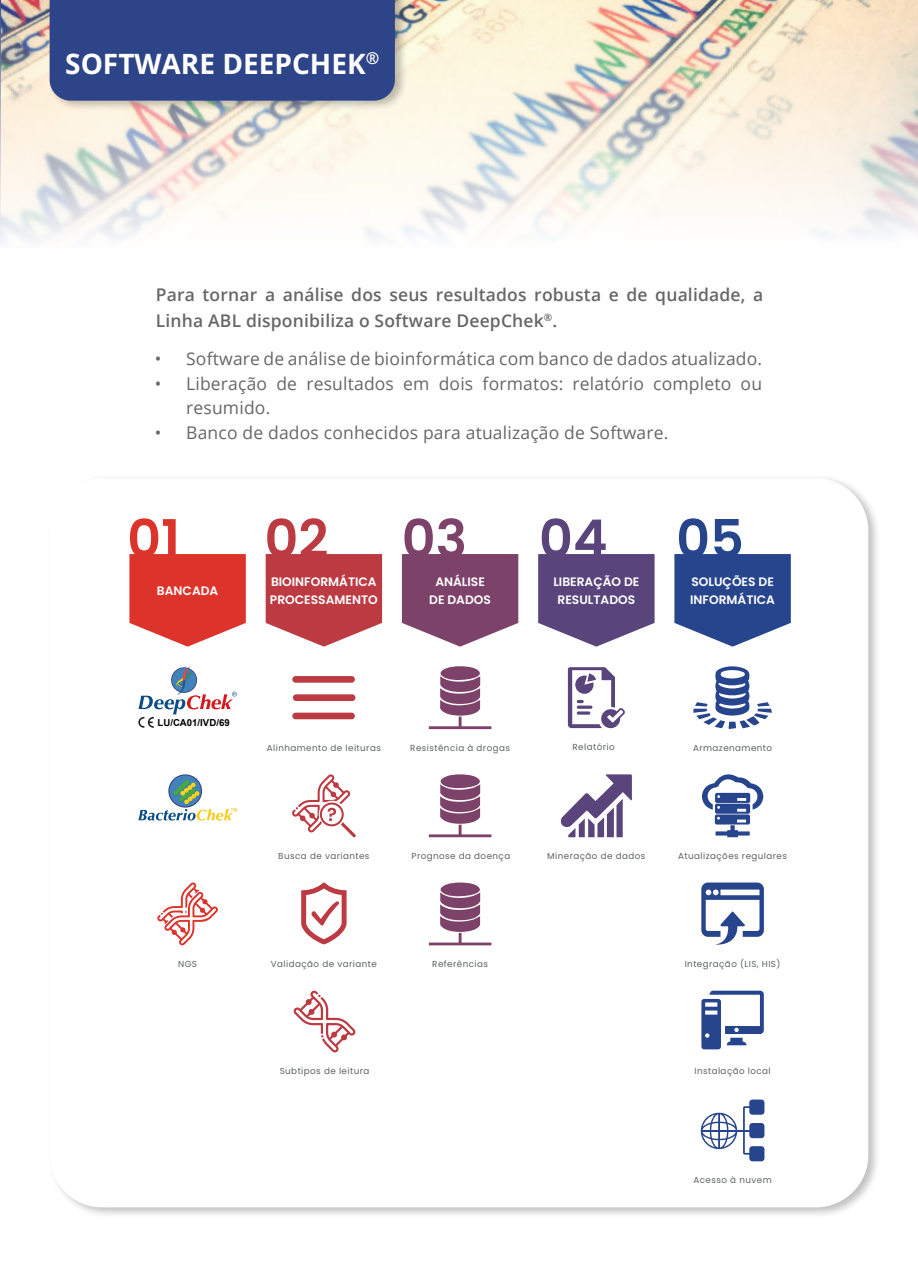
<style>
.page{position:relative;width:918px;height:1265px;background:#fff}
.page>*{position:absolute;margin:0;border:0;box-sizing:border-box;transform-origin:0 0}
.t1{font:600 52.5px "Poppins";color:#dc342a}
.t2{font:600 52.5px "Poppins";color:#bc3b42}
.t3{font:600 52.5px "Poppins";color:#7d4269}
.t4{font:600 52.5px "Poppins";color:#59447b}
.t5{font:600 52.5px "Poppins";color:#27458d}
.t6{font:700 28px "Open Sans";color:#fff}
.t7{font:17.5px/24.5px "Open Sans";letter-spacing:.01em;color:#666767}
.t8{font:600 17.5px/26.2px "Open Sans";letter-spacing:.01em;color:#666767}
.t9{font:600 12.25px/17.5px "Poppins";color:#fff;text-align:center}
.t10{font:700 9.62px "Arial";color:#000}
.t11{font:8.75px "Poppins";letter-spacing:.05em;color:#5d6162}
</style>
<div class="page">
<img style="left:0;top:0;width:918px;height:241px">
<div style="left:47px;top:474px;width:834px;height:744px;background:#000;opacity:.25"></div>
<div style="left:50px;top:478px;width:818px;height:729px;background:#fff;border-radius:52px"></div>
<div style="left:47px;top:0;width:361px;height:112px;background:#000;opacity:.25"></div>
<div style="left:50px;top:0;width:345px;height:101px;background:#2e4489"></div>
<svg style="left:157px;top:883px;width:61px;height:62px"></svg>
<div style="left:292px;top:676px;width:63px;height:7px;background:#bc3b42;border-radius:3px"></div>
<div style="left:293px;top:694px;width:62px;height:7px;background:#bc3b42;border-radius:3px"></div>
<div style="left:292px;top:713px;width:63px;height:6px;background:#bc3b42;border-radius:3px"></div>
<svg style="left:292px;top:774px;width:64px;height:63px"></svg>
<svg style="left:301px;top:882px;width:45px;height:62px"></svg>
<svg style="left:429px;top:666px;width:62px;height:63px"></svg>
<svg style="left:429px;top:882px;width:62px;height:63px"></svg>
<svg style="left:560px;top:774px;width:72px;height:63px"></svg>
<svg style="left:568px;top:667px;width:57px;height:61px"></svg>
<svg style="left:693px;top:666px;width:79px;height:63px"></svg>
<svg style="left:701px;top:991px;width:63px;height:58px"></svg>
<svg style="left:701px;top:883px;width:63px;height:62px"></svg>
<svg style="left:702px;top:774px;width:61px;height:63px"></svg>
<svg style="left:129px;top:554px;width:117px;height:93px;background:#e04f47"></svg>
<svg style="left:402px;top:554px;width:116px;height:93px;background:#8e5a7c"></svg>
<svg style="left:266px;top:554px;width:116px;height:93px;background:#c4545a"></svg>
<svg style="left:538px;top:554px;width:116px;height:93px;background:#6f5c8c"></svg>
<svg style="left:674px;top:554px;width:117px;height:93px;background:#445e9c"></svg>
<svg style="left:429px;top:774px;width:62px;height:63px"></svg>
<svg style="left:701px;top:1113px;width:36px;height:36px"></svg>
<hr style="left:701px;top:1130px;width:56px;height:2px;background:#27458d">
<svg style="left:743px;top:1106px;width:13px;height:49px"></svg>
<div style="left:749px;top:1100px;width:15px;height:15px;background:#27458d;border-radius:3px"></div>
<div style="left:749px;top:1123px;width:15px;height:15px;background:#27458d;border-radius:3px"></div>
<div style="left:749px;top:1146px;width:15px;height:15px;background:#27458d;border-radius:3px"></div>
<svg style="left:294px;top:991px;width:61px;height:61px"></svg>
<svg style="left:168px;top:774px;width:34px;height:34px"></svg>
<svg style="left:169px;top:775px;width:32px;height:32px"></svg>
<svg style="left:138px;top:779px;width:99px;height:42px"></svg>
<svg style="left:138px;top:666px;width:99px;height:62px"></svg>
<h2 class="t6" style="left:65px;top:44px;width:315px">SOFTWARE DEEPCHEK<sup>®</sup></h2>
<h3 class="t8" style="left:156px;top:281px;width:609px">Para tornar a análise dos seus resultados robusta e de qualidade, a<br>Linha ABL disponibiliza o Software DeepChek<sup>®</sup>.</h3>
<h3 class="t7" style="left:155px;top:346px;width:609px">• Software de análise de bioinformática com banco de dados atualizado.</h3>
<h3 class="t7" style="left:186px;top:371px;width:577px;text-indent:-32px">• Liberação de resultados em dois formatos: relatório completo ou resumido.</h3>
<h3 class="t7" style="left:155px;top:420px;width:515px">• Banco de dados conhecidos para atualização de Software.</h3>
<h1 class="t1" style="left:127px;top:509px;width:54px">01</h1>
<h1 class="t2" style="left:264px;top:509px;width:66px">02</h1>
<h1 class="t3" style="left:402px;top:509px;width:67px">03</h1>
<h1 class="t4" style="left:539px;top:509px;width:70px">04</h1>
<h1 class="t5" style="left:676px;top:509px;width:69px">05</h1>
<h3 class="t9" style="left:157px;top:582px;width:63px">BANCADA</h3>
<h3 class="t9" style="left:429px;top:573px;width:63px">ANÁLISE<br>DE DADOS</h3>
<h3 class="t9" style="left:270px;top:573px;width:109px;text-align:left">BIOINFORMÁTICA<br>PROCESSAMENTO</h3>
<h3 class="t9" style="left:553px;top:573px;width:88px">LIBERAÇÃO DE<br>RESULTADOS</h3>
<h3 class="t9" style="left:690px;top:573px;width:86px;text-align:left">SOLUÇÕES DE<br>INFORMÁTICA</h3>
<p class="t10" style="left:157px;top:716px;width:74px">LU/CA01/IVD/69</p>
<p class="t11" style="left:267px;top:743px;width:116px">Alinhamento de leituras</p>
<p class="t11" style="left:410px;top:743px;width:101px">Resistência à drogas</p>
<p class="t11" style="left:572px;top:742px;width:44px">Relatório</p>
<p class="t11" style="left:693px;top:743px;width:81px">Armazenamento</p>
<p class="t11" style="left:178px;top:959px;width:20px">NGS</p>
<p class="t11" style="left:278px;top:851px;width:93px">Busca de variantes</p>
<p class="t11" style="left:411px;top:851px;width:100px">Prognose da doença</p>
<p class="t11" style="left:547px;top:851px;width:100px">Mineração de dados</p>
<p class="t11" style="left:678px;top:851px;width:110px">Atualizações regulares</p>
<p class="t11" style="left:271px;top:959px;width:107px">Validação de variante</p>
<p class="t11" style="left:432px;top:959px;width:57px">Referências</p>
<p class="t11" style="left:685px;top:959px;width:97px">Integração (LIS, HIS)</p>
<p class="t11" style="left:280px;top:1066px;width:91px">Subtipos de leitura</p>
<p class="t11" style="left:694px;top:1066px;width:78px">Instalação local</p>
<p class="t11" style="left:693px;top:1175px;width:80px">Acesso à nuvem</p>
</div>
